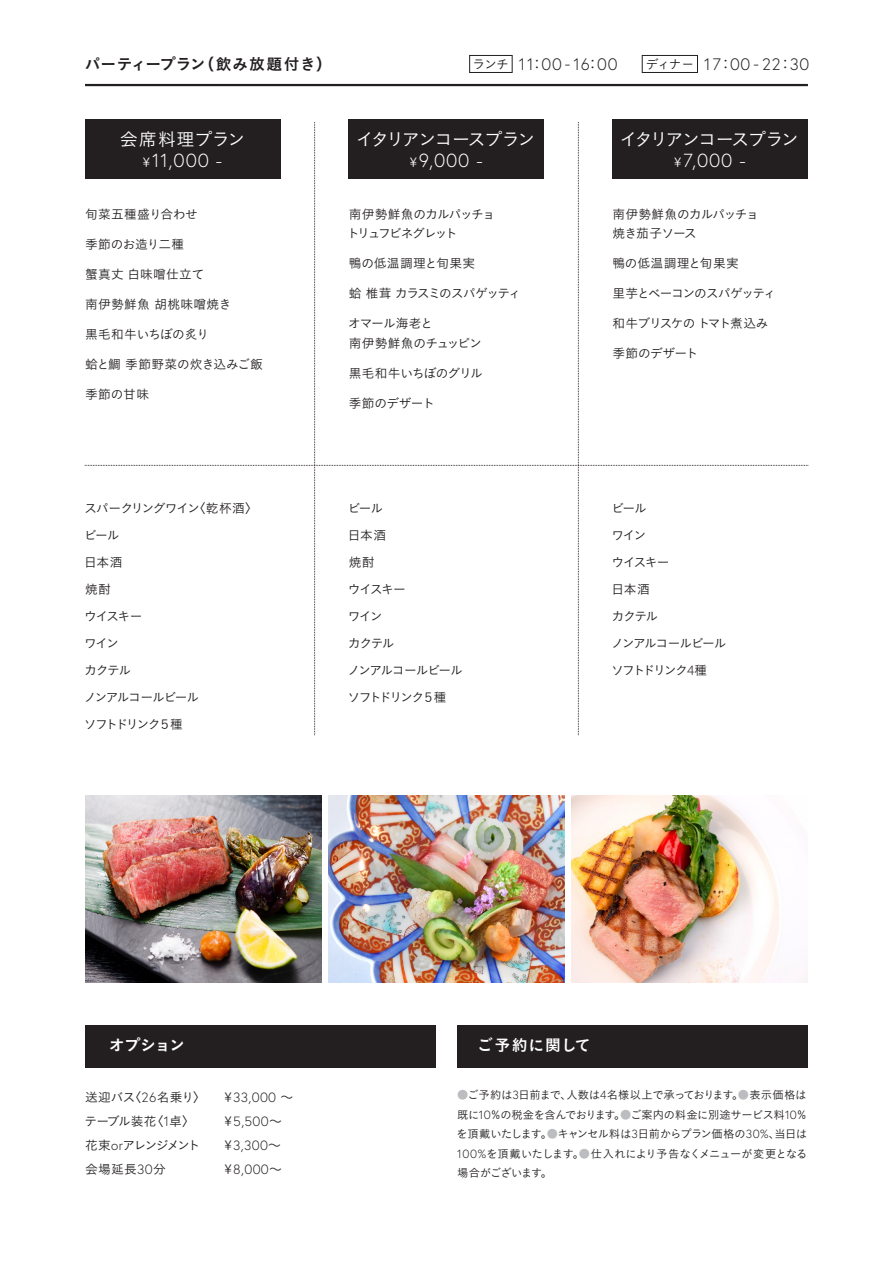
<style>
.page{position:relative;width:893px;height:1263px;background:#fff}
.page>*{position:absolute;margin:0;border:0;box-sizing:border-box;transform-origin:0 0}
.t1{font:300 18.9px "Europa";letter-spacing:.05em;color:#fff}
.t2{font:18px "Koburina Go Std N W3";letter-spacing:-.115em;color:#fff}
.t3{font:18px "Koburina Go Std N W3";letter-spacing:.02em;color:#fff}
.t4{font:300 16.5px "Europa";letter-spacing:.05em;color:#231f20}
.t5{font:15.75px "Koburina Go Std N W6";letter-spacing:.02em;color:#231f20}
.t6{font:15.75px "Koburina Go Std N W6";letter-spacing:.06em;color:#fff}
.t7{font:15.75px "Koburina Go Std N W6";color:#fff}
.t8{font:300 13.35px/24px "Europa";letter-spacing:.025em;color:#231f20}
.t9{font:12.75px/19.5px "Koburina Go Std N W3";letter-spacing:-.075em;color:#231f20}
.t10{font:12.75px/27px "Koburina Go Std N W3";letter-spacing:-.105em;color:#231f20}
.t11{font:12.75px/27px "Koburina Go Std N W3";letter-spacing:-.11em;color:#231f20}
.t12{font:12.75px/24px "Koburina Go Std N W3";letter-spacing:-.05em;color:#231f20}
.t13{font:12.75px "Koburina Go Std N W3";letter-spacing:.025em;color:#231f20}
.t14{font:12.75px "Koburina Go Std N W3";letter-spacing:-.015em;color:#231f20}
.t15{font:12.75px "Koburina Go Std N W3";letter-spacing:-.1em;color:#231f20}
.t16{font:12.75px "Koburina Go Std N W3";letter-spacing:-.035em;color:#231f20}
.t17{font:12.75px "Koburina Go Std N W3";letter-spacing:-.02em;color:#231f20}
.t18{font:12.75px "Koburina Go Std N W3";letter-spacing:.01em;color:#231f20}
.t19{font:11.25px/19.5px "Koburina Go Std N W3";letter-spacing:-.055em;color:#231f20;text-align:justify}
.s1{font-family:"Koburina Go Std N W3";font-weight:400;font-size:12.75px}
.s2{font-family:"Koburina Go Std N W3";font-weight:400;font-size:15.75px}
.s3{font-family:"Koburina Go Std N W3";font-weight:400;font-size:12.6px}
.s4{font-family:"Europa";font-weight:300;font-size:13.35px}
.s5{color:#bcbdc0}
.s6{font-family:"Europa";font-weight:300;font-size:11.85px}
</style>
<div class="page">
<div style="left:85px;top:119px;width:196px;height:60px;background:#231f20"></div>
<div style="left:349px;top:119px;width:195px;height:60px;background:#231f20"></div>
<div style="left:612px;top:119px;width:196px;height:60px;background:#231f20"></div>
<div style="left:469px;top:55px;width:44px;height:18px;border:1px solid #231f20"></div>
<div style="left:642px;top:55px;width:56px;height:18px;border:1px solid #231f20"></div>
<hr style="left:85px;top:84px;width:723px;height:2px;background:#231f20">
<svg style="left:85px;top:122px;width:723px;height:613px"></svg>
<img style="left:85px;top:796px;width:237px;height:187px">
<img style="left:328px;top:796px;width:237px;height:187px">
<img style="left:571px;top:796px;width:237px;height:187px">
<div style="left:457px;top:1025px;width:351px;height:43px;background:#231f20"></div>
<div style="left:85px;top:1025px;width:351px;height:43px;background:#231f20"></div>
<h3 class="t5" style="left:85px;top:52px;width:249px">パーティープラン（飲み放題付き）</h3>
<h3 class="t4" style="left:472px;top:54px;width:147px"><span class="s1">ランチ</span> 11<span class="s2">：</span>00 -16<span class="s2">：</span>00</h3>
<h3 class="t4" style="left:646px;top:54px;width:165px"><span class="s1">ディナー</span> 17<span class="s2">：</span>00 - 22<span class="s2">：</span>30</h3>
<h2 class="t3" style="left:120px;top:125px;width:127px">会席料理プラン</h2>
<h1 class="t1" style="left:140px;top:149px;width:83px"><span class="s3">￥</span>11,000 -</h1>
<p class="t18" style="left:85px;top:204px;width:114px">旬菜五種盛り合わせ</p>
<p class="t14" style="left:85px;top:234px;width:101px">季節のお造り二種</p>
<p class="t13" style="left:85px;top:264px;width:121px">蟹真丈白味噌仕立て</p>
<p class="t13" style="left:85px;top:294px;width:148px">南伊勢鮮魚胡桃味噌焼き</p>
<p class="t17" style="left:85px;top:324px;width:126px">黒毛和牛いちぼの炙り</p>
<p class="t14" style="left:85px;top:354px;width:179px">蛤と鯛季節野菜の炊き込みご飯</p>
<p class="t9" style="left:85px;top:384px;width:66px">季節の甘味</p>
<h2 class="t2" style="left:356px;top:125px;width:180px">イタリアンコースプラン</h2>
<h1 class="t1" style="left:407px;top:149px;width:77px"><span class="s3">￥</span>9,000 -</h1>
<p class="t10" style="left:347px;top:204px;width:150px;line-height:19.5px">南伊勢鮮魚のカルパッチョトリュフビネグレット</p>
<p class="t13" style="left:349px;top:254px;width:128px">鴨の低温調理と旬果実</p>
<p class="t15" style="left:349px;top:284px;width:174px">蛤椎茸カラスミのスパゲッティ</p>
<p class="t9" style="left:348px;top:314px;width:135px">オマール海老と<br>南伊勢鮮魚のチュッピン</p>
<p class="t9" style="left:349px;top:363px;width:136px">黒毛和牛いちぼのグリル</p>
<p class="t16" style="left:349px;top:393px;width:88px">季節のデザート</p>
<h2 class="t2" style="left:620px;top:125px;width:180px">イタリアンコースプラン</h2>
<h1 class="t1" style="left:671px;top:149px;width:76px"><span class="s3">￥</span>7,000 -</h1>
<p class="t9" style="left:612px;top:204px;width:148px">南伊勢鮮魚のカルパッチョ焼き茄子ソース</p>
<p class="t13" style="left:612px;top:254px;width:128px">鴨の低温調理と旬果実</p>
<p class="t9" style="left:612px;top:284px;width:165px">里芋とベーコンのスパゲッティ</p>
<p class="t9" style="left:612px;top:314px;width:158px">和牛ブリスケのトマト煮込み</p>
<p class="t16" style="left:612px;top:344px;width:88px">季節のデザート</p>
<p class="t10" style="left:84px;top:494px;width:175px">スパークリングワイン〈乾杯酒〉ビール<br>日本酒<br>焼酎<br>ウイスキー<br>ワイン<br>カクテル<br>ノンアルコールビール<br>ソフトドリンク５種</p>
<p class="t11" style="left:348px;top:494px;width:117px">ビール<br>日本酒<br>焼酎<br>ウイスキー<br>ワイン<br>カクテル<br>ノンアルコールビールソフトドリンク５種</p>
<p class="t11" style="left:611px;top:494px;width:117px">ビール<br>ワイン<br>ウイスキー<br>日本酒<br>カクテル<br>ノンアルコールビールソフトドリンク<span class="s4">4</span>種</p>
<h3 class="t7" style="left:109px;top:1033px;width:77px">オプション</h3>
<h3 class="t6" style="left:477px;top:1033px;width:115px">ご予約に関して</h3>
<p class="t12" style="left:84px;top:1085px;width:129px">送迎バス〈<span class="s4">26</span>名乗り〉テーブル装花〈<span class="s4">1</span>卓〉<br>花束<span class="s4">or</span>アレンジメント　会場延長<span class="s4">30</span>分　</p>
<p class="t8" style="left:222px;top:1085px;width:73px"><span class="s1">￥</span>33,000 <span class="s1">～￥</span>5,500<span class="s1">～￥</span>3,300<span class="s1">～￥</span>8,000<span class="s1">～</span></p>
<p class="t19" style="left:456px;top:1085px;width:352px"><span class="s5">●</span>ご予約は<span class="s6">3</span>日前まで、人数は<span class="s6">4</span>名様以上で承っております。<span class="s5">●</span>表示価格は既に<span class="s6">10</span>％の税金を含んでおります。<span class="s5">●</span>ご案内の料金に別途サービス料<span class="s6">10</span>％を頂戴いたします。<span class="s5">●</span>キャンセル料は<span class="s6">3</span>日前からプラン価格の<span class="s6">30%</span>、当日は<span class="s6">100%</span>を頂戴いたします。<span class="s5">●</span>仕入れにより予告なくメニューが変更となる場合がございます。</p>
</div>
